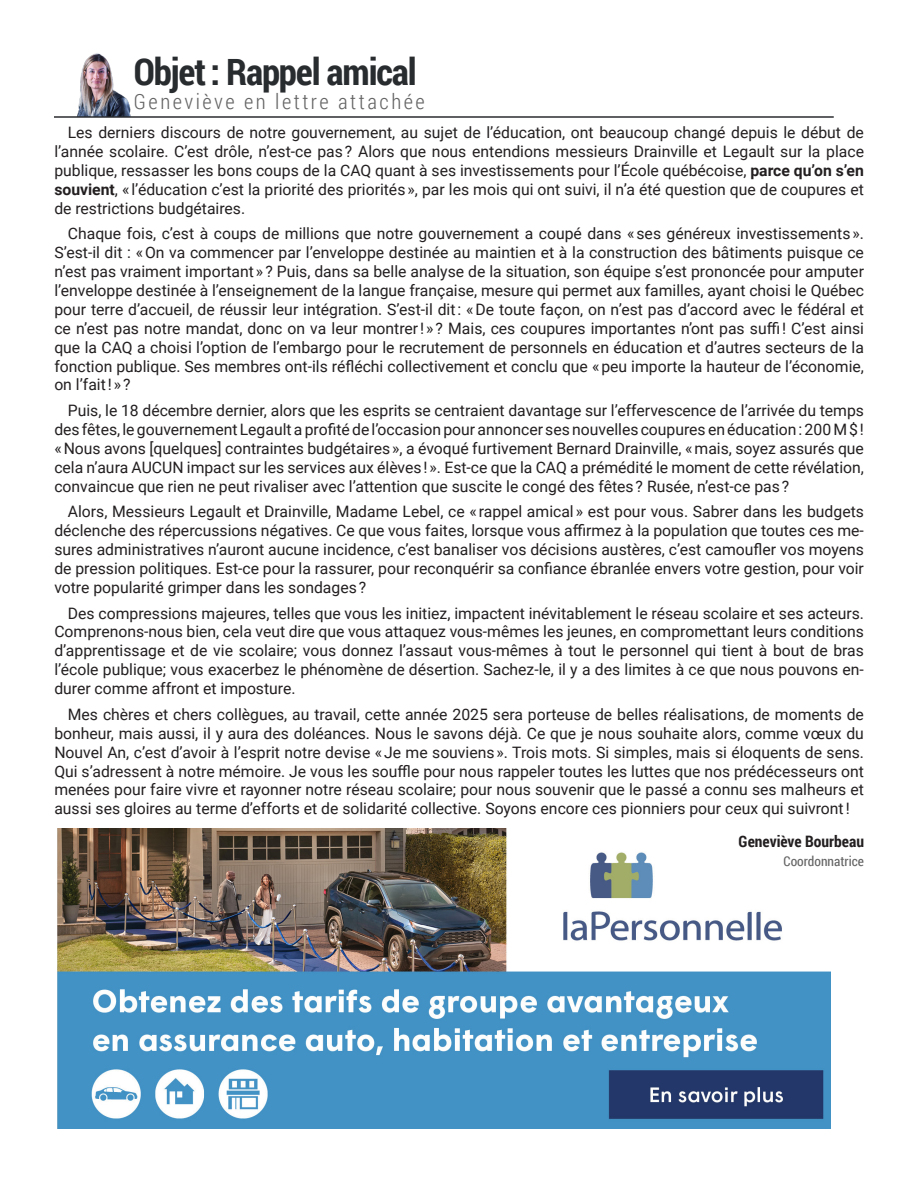
<style>
.page{position:relative;width:918px;height:1188px;background:#fff}
.page>*{position:absolute;margin:0;border:0;box-sizing:border-box;transform-origin:0 0}
.t1{font:700 37.05px "Roboto Condensed";letter-spacing:-.03em;color:#292c2f}
.t2{font:300 21px "Roboto Condensed";letter-spacing:.12em;color:#646464}
._2022-04_Paragraphe_normal{font:15.75px/18.9px "Roboto";color:#231f20;text-align:justify}
._2022-04_Paragraphe_normal-2{font:700 15.75px "Roboto Condensed";color:#231f20}
._2022-04_Paragraphe_normal-3{font:13.5px "Roboto Condensed";color:#646464}
.s1{font-weight:700}
</style>
<div class="page">
<img style="left:77px;top:53px;width:54px;height:63px">
<hr style="left:54px;top:116px;width:780px;height:2px;background:#292c2f">
<img style="left:58px;top:828px;width:773px;height:301px">
<div style="left:718px;top:812px;width:149px;height:54px;background:#fff"></div>
<p class="t1" style="left:134px;top:45px;width:284px">Objet : Rappel amical</p>
<p class="t2" style="left:134px;top:87px;width:292px">Geneviève en lettre attachée</p>
<p class="_2022-04_Paragraphe_normal" style="left:54px;top:122px;width:811px;text-indent:14px">Les derniers discours de notre gouvernement, au sujet de l’éducation, ont beaucoup changé depuis le début de l’année scolaire. C’est drôle, n’est-ce pas ? Alors que nous entendions messieurs Drainville et Legault sur la place publique, ressasser les bons coups de la CAQ quant à ses investissements pour l’École québécoise, <span class="s1">parce qu’on s’en souvient</span>, « l’éducation c’est la priorité des priorités », par les mois qui ont suivi, il n’a été question que de coupures et de restrictions budgétaires.</p>
<p class="_2022-04_Paragraphe_normal" style="left:54px;top:224px;width:811px;text-indent:14px">Chaque fois, c’est à coups de millions que notre gouvernement a coupé dans « ses généreux investissements ».<br>S’est-il dit : « On va commencer par l’enveloppe destinée au maintien et à la construction des bâtiments puisque ce n’est pas vraiment important » ? Puis, dans sa belle analyse de la situation, son équipe s’est prononcée pour amputer l’enveloppe destinée à l’enseignement de la langue française, mesure qui permet aux familles, ayant choisi le Québec pour terre d’accueil, de réussir leur intégration. S’est-il dit : « De toute façon, on n’est pas d’accord avec le fédéral et ce n’est pas notre mandat, donc on va leur montrer ! » ? Mais, ces coupures importantes n’ont pas suffi ! C’est ainsi que la CAQ a choisi l’option de l’embargo pour le recrutement de personnels en éducation et d’autres secteurs de la fonction publique. Ses membres ont-ils réfléchi collectivement et conclu que « peu importe la hauteur de l’économie, on l’fait ! » ?</p>
<p class="_2022-04_Paragraphe_normal" style="left:54px;top:400px;width:811px;text-indent:14px">Puis, le 18 décembre dernier, alors que les esprits se centraient davantage sur l’effervescence de l’arrivée du temps des fêtes, le gouvernement Legault a profité de l’occasion pour annoncer ses nouvelles coupures en éducation : 200 M $ ! « Nous avons [quelques] contraintes budgétaires », a évoqué furtivement Bernard Drainville, « mais, soyez assurés que cela n’aura AUCUN impact sur les services aux élèves ! ». Est-ce que la CAQ a prémédité le moment de cette révélation, convaincue que rien ne peut rivaliser avec l’attention que suscite le congé des fêtes ? Rusée, n’est-ce pas ?</p>
<p class="_2022-04_Paragraphe_normal" style="left:54px;top:502px;width:811px;text-indent:14px">Alors, Messieurs Legault et Drainville, Madame Lebel, ce « rappel amical » est pour vous. Sabrer dans les budgets déclenche des répercussions négatives. Ce que vous faites, lorsque vous affirmez à la population que toutes ces me&shy;sures administratives n’auront aucune incidence, c’est banaliser vos décisions austères, c’est camoufler vos moyens de pression politiques. Est-ce pour la rassurer, pour reconquérir sa confiance ébranlée envers votre gestion, pour voir votre popularité grimper dans les sondages ?</p>
<p class="_2022-04_Paragraphe_normal" style="left:54px;top:603px;width:811px;text-indent:14px">Des compressions majeures, telles que vous les initiez, impactent inévitablement le réseau scolaire et ses acteurs.<br>Comprenons-nous bien, cela veut dire que vous attaquez vous-mêmes les jeunes, en compromettant leurs conditions d’apprentissage et de vie scolaire; vous donnez l’assaut vous-mêmes à tout le personnel qui tient à bout de bras l’école publique; vous exacerbez le phénomène de désertion. Sachez-le, il y a des limites à ce que nous pouvons en&shy;durer comme affront et imposture.</p>
<p class="_2022-04_Paragraphe_normal" style="left:54px;top:704px;width:811px;text-indent:14px">Mes chères et chers collègues, au travail, cette année 2025 sera porteuse de belles réalisations, de moments de bonheur, mais aussi, il y aura des doléances. Nous le savons déjà. Ce que je nous souhaite alors, comme vœux du Nouvel An, c’est d’avoir à l’esprit notre devise « Je me souviens ». Trois mots. Si simples, mais si éloquents de sens.<br>Qui s’adressent à notre mémoire. Je vous les souffle pour nous rappeler toutes les luttes que nos prédécesseurs ont menées pour faire vivre et rayonner notre réseau scolaire; pour nous souvenir que le passé a connu ses malheurs et aussi ses gloires au terme d’efforts et de solidarité collective. Soyons encore ces pionniers pour ceux qui suivront !</p>
<p class="_2022-04_Paragraphe_normal-2" style="left:739px;top:830px;width:127px">Geneviève Bourbeau</p>
<p class="_2022-04_Paragraphe_normal-3" style="left:784px;top:851px;width:82px">Coordonnatrice</p>
</div>
